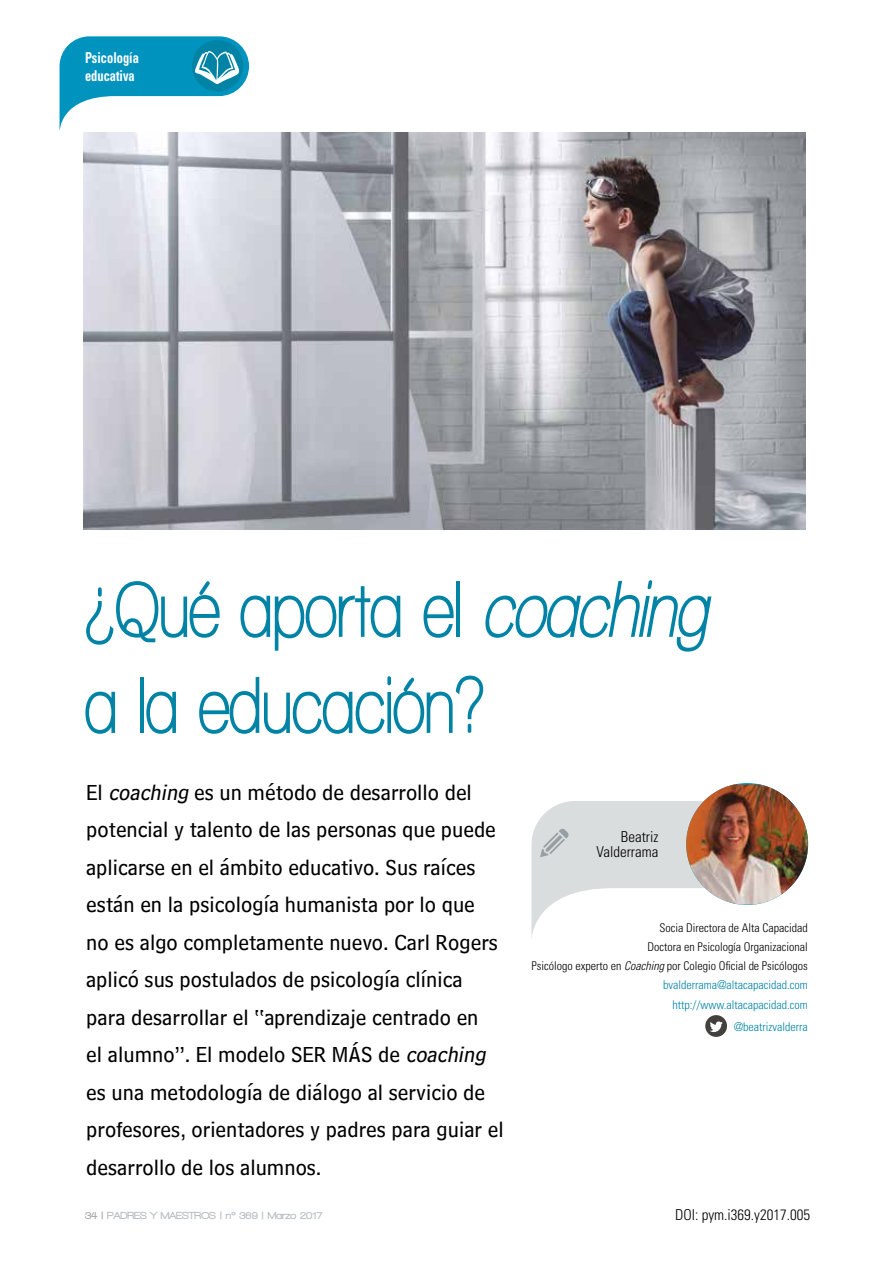
<style>
.page{position:relative;width:893px;height:1263px;background:#fff}
.page>*{position:absolute;margin:0;border:0;box-sizing:border-box;transform-origin:0 0}
.t1{font:700 condensed 82.5px/96px "Walkway";color:#0083a5}
.t2{font:22.5px/37.5px "Bell Centennial Sub Caption";color:#000}
.t3{font:300 condensed 15px/15px "Univers";color:#000;text-align:right}
.t4{font:700 condensed 15px/18px "Univers";color:#fff;scale:.83 1}
.t5{font:300 condensed 12px/19.2px "Univers";color:#000;text-align:right}
.t6{font:300 condensed 12px "Univers";color:#0083a5}
.t7{font:900 10.5px "Walkway";color:#b7bdc0}
.s1{font-style:italic}
.s2{color:#a3a9ad}
.s3{color:#0083a5}
</style>
<div class="page">
<svg style="left:60px;top:36px;width:189px;height:93px"></svg>
<div style="left:705px;top:1015px;width:22px;height:22px;background:#44403e;border-radius:50%"></div>
<svg style="left:710px;top:1021px;width:13px;height:11px"></svg>
<img style="left:704px;top:784px;width:87px;height:17px">
<img style="left:531px;top:801px;width:277px;height:137px">
<img style="left:83px;top:132px;width:723px;height:397px">
<p class="t4" style="left:85px;top:49px;width:67px">Psicología educativa</p>
<h1 class="t1" style="left:85px;top:560px;width:623px">¿Qué aporta el <span class="s1">coaching </span>a la educación?</h1>
<p class="t2" style="left:86px;top:773px;width:419px">El <span class="s1">coaching</span> es un método de desarrollo del potencial y talento de las personas que puede aplicarse en el ámbito educativo. Sus raíces están en la psicología humanista por lo que<br>no es algo completamente nuevo. Carl Rogers aplicó sus postulados de psicología clínica para desarrollar el “aprendizaje centrado en<br>el alumno”. El modelo SER MÁS de <span class="s1">coaching </span>es una metodología de diálogo al servicio de profesores, orientadores y padres para guiar el desarrollo de los alumnos.</p>
<p class="t7" style="left:85px;top:1209px;width:239px"><span class="s2">34 |</span> PADRES Y MAESTROS | nº 369 | Marzo 2017</p>
<p class="t3" style="left:596px;top:829px;width:63px">Beatriz<br>Valderrama</p>
<p class="t5" style="left:531px;top:918px;width:278px">Socia Directora de Alta Capacidad<br>Doctora en Psicología Organizacional<br>Psicólogo experto en <span class="s1">Coaching</span> por Colegio Oficial de Psicólogos <span class="s3">bvalderrama@altacapacidad.com http://www.altacapacidad.com</span></p>
<p class="t6" style="left:734px;top:1019px;width:76px">@beatrizvalderra</p>
<p class="t3" style="left:675px;top:1207px;width:136px">DOI: pym.i369.y2017.005</p>
</div>
